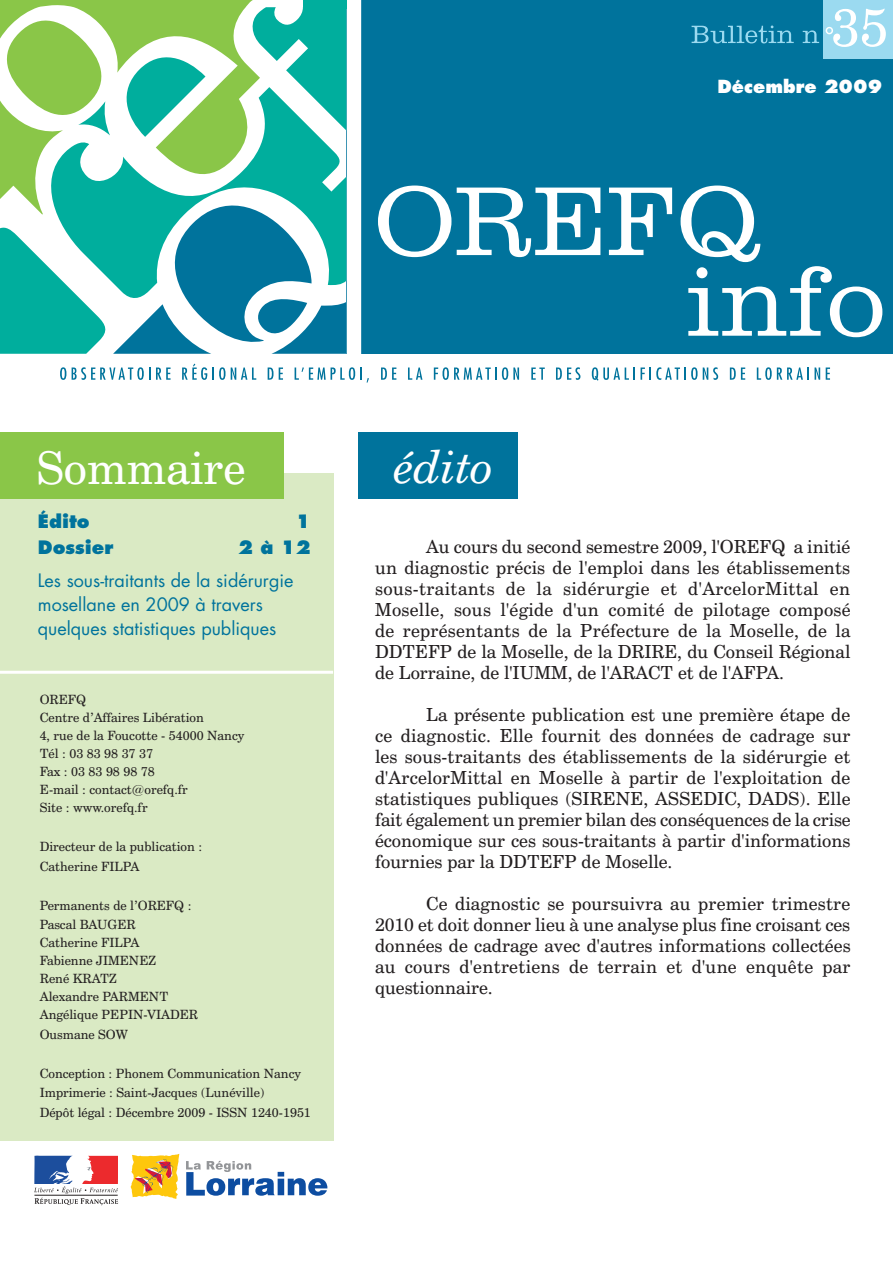
<style>
.page{position:relative;width:893px;height:1263px;background:#fff}
.page>*{position:absolute;margin:0;border:0;box-sizing:border-box;transform-origin:0 0}
.t1{font:52.5px "Century Schoolbook BT";color:#fff}
.t2{font:45px "Century Schoolbook BT";color:#fff}
.t3{font:italic 45px "Century Schoolbook BT";color:#fff}
.t4{font:18px/21px "Century Schoolbook BT";color:#231f20;text-align:justify}
.t5{font:18px/24px "Futura";color:#00739c}
.t6{font:800 18px "Futura";color:#00739c}
.t7{font:800 17.55px "Futura";color:#fff}
.t8{font:12.75px/18px "Century Schoolbook BT";color:#231f20}
</style>
<div class="page">
<div style="left:0;top:473px;width:333px;height:668px;background:#daeac4"></div>
<div style="left:0;top:433px;width:284px;height:66px;background:#8ac648"></div>
<div style="left:358px;top:433px;width:160px;height:66px;background:#00739c"></div>
<hr style="left:0;top:671px;width:333px;height:3px;background:#fff">
<div style="left:347px;top:0;width:546px;height:354px;background:#00739c"></div>
<svg style="left:60px;top:367px;width:6px;height:13px"></svg>
<svg style="left:72px;top:367px;width:99px;height:13px"></svg>
<svg style="left:182px;top:364px;width:43px;height:16px"></svg>
<svg style="left:231px;top:367px;width:25px;height:13px"></svg>
<svg style="left:268px;top:367px;width:15px;height:13px"></svg>
<svg style="left:295px;top:367px;width:74px;height:16px"></svg>
<svg style="left:381px;top:367px;width:15px;height:13px"></svg>
<svg style="left:408px;top:367px;width:14px;height:13px"></svg>
<svg style="left:434px;top:367px;width:85px;height:13px"></svg>
<svg style="left:531px;top:367px;width:14px;height:13px"></svg>
<svg style="left:556px;top:367px;width:24px;height:13px"></svg>
<svg style="left:592px;top:367px;width:105px;height:14px"></svg>
<svg style="left:703px;top:367px;width:15px;height:13px"></svg>
<svg style="left:730px;top:367px;width:15px;height:13px"></svg>
<svg style="left:757px;top:367px;width:63px;height:13px"></svg>
<svg style="left:826px;top:367px;width:4px;height:13px"></svg>
<div style="left:823px;top:0;width:70px;height:58px;background:#9bdaf0"></div>
<svg style="left:692px;top:25px;width:102px;height:18px"></svg>
<svg style="left:803px;top:30px;width:16px;height:13px"></svg>
<svg style="left:826px;top:27px;width:7px;height:7px"></svg>
<svg style="left:0;top:215px;width:113px;height:139px;fill:#00ae9d"></svg>
<svg style="left:378px;top:186px;width:73px;height:71px"></svg>
<svg style="left:457px;top:188px;width:143px;height:69px"></svg>
<svg style="left:609px;top:188px;width:63px;height:67px"></svg>
<svg style="left:681px;top:186px;width:201px;height:151px"></svg>
<svg style="left:113px;top:0;width:248px;height:354px"></svg>
<div style="left:303px;top:0;width:44px;height:9px;background:#00ae9d"></div>
<svg style="left:0;top:0;width:260px;height:215px"></svg>
<svg style="left:34px;top:1156px;width:84px;height:49px"></svg>
<svg style="left:131px;top:1154px;width:48px;height:45px;background:#f2b944"></svg>
<svg style="left:186px;top:1161px;width:141px;height:35px"></svg>
<h2 class="t2" style="left:37px;top:440px;width:210px">Sommaire</h2>
<h2 class="t3" style="left:394px;top:439px;width:101px">édito</h2>
<h1 class="t1" style="left:831px;top:-5px;width:59px">35</h1>
<p class="t7" style="left:717px;top:76px;width:167px">Décembre 2009</p>
<p class="t6" style="left:38px;top:510px;width:53px">Édito</p>
<p class="t6" style="left:296px;top:510px;width:16px">1</p>
<p class="t6" style="left:38px;top:536px;width:77px">Dossier</p>
<p class="t6" style="left:238px;top:536px;width:74px">2 à 12</p>
<p class="t5" style="left:38px;top:568px;width:257px">Les sous-traitants de la sidérurgie mosellane en 2009 à travers quelques statistiques publiques</p>
<p class="t8" style="left:40px;top:690px;width:206px">OREFQ<br>Centre d’Affaires Libération<br>4, rue de la Foucotte - 54000 Nancy<br>Tél : 03 83 98 37 37<br>Fax : 03 83 98 98 78<br>E-mail : contact@orefq.fr<br>Site : www.orefq.fr</p>
<p class="t8" style="left:40px;top:837px;width:164px;line-height:19.5px">Directeur de la publication :<br>Catherine FILPA</p>
<p class="t8" style="left:40px;top:895px;width:153px;line-height:19.5px">Permanents de l’OREFQ :<br>Pascal BAUGER</p>
<p class="t8" style="left:40px;top:933px;width:160px">Catherine FILPA<br>Fabienne JIMENEZ<br>René KRATZ<br>Alexandre PARMENT<br>Angélique PEPIN-VIADER</p>
<p class="t8" style="left:40px;top:1025px;width:90px">Ousmane SOW</p>
<p class="t8" style="left:40px;top:1063px;width:273px;line-height:19.5px">Conception : Phonem Communication Nancy<br>Imprimerie : Saint-Jacques (Lunéville)<br>Dépôt légal : Décembre 2009 - ISSN 1240-1951</p>
<p class="t4" style="left:375px;top:536px;width:477px;text-indent:51px">Au cours du second semestre 2009, l'OREFQ a initié un diagnostic précis de l'emploi dans les établissements sous-traitants de la sidérurgie et d'ArcelorMittal en Moselle, sous l'égide d'un comité de pilotage composé de représentants de la Préfecture de la Moselle, de la DDTEFP de la Moselle, de la DRIRE, du Conseil Régional de Lorraine, de l'IUMM, de l'ARACT et de l'AFPA.</p>
<p class="t4" style="left:375px;top:704px;width:477px;text-indent:51px">La présente publication est une première étape de ce diagnostic. Elle fournit des données de cadrage sur les sous-traitants des établissements de la sidérurgie et d'ArcelorMittal en Moselle à partir de l'exploitation de statistiques publiques (SIRENE, ASSEDIC, DADS). Elle fait également un premier bilan des conséquences de la crise économique sur ces sous-traitants à partir d'informations fournies par la DDTEFP de Moselle.</p>
<p class="t4" style="left:375px;top:893px;width:477px;text-indent:51px">Ce diagnostic se poursuivra au premier trimestre 2010 et doit donner lieu à une analyse plus fine croisant ces données de cadrage avec d'autres informations collectées au cours d'entretiens de terrain et d'une enquête par questionnaire.</p>
</div>
